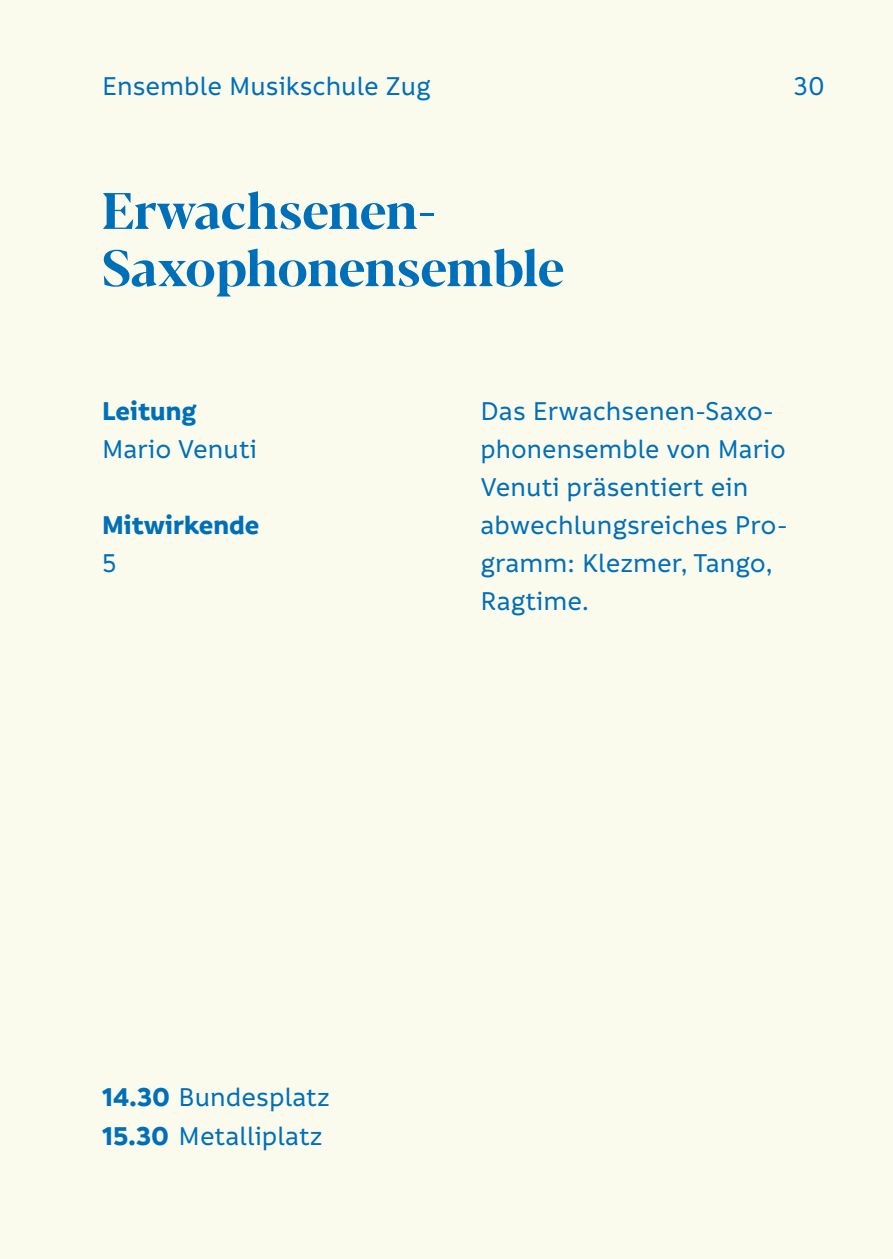
<style>
.page{position:relative;width:893px;height:1259px;background:#fafbec}
.page>*{position:absolute;margin:0;border:0;box-sizing:border-box;transform-origin:0 0}
.t1{font:700 51px/57.3px "Blacker Display";letter-spacing:-.015em;color:#006fb9}
.t2{font:500 27.6px/38.1px "Informative";color:#006fb9}
.t3{font:700 27.6px "Informative";color:#006fb9}
.s1{font-weight:700}
</style>
<div class="page">
<p class="t2" style="left:102px;top:68px;width:330px">Ensemble Musikschule Zug</p>
<h1 class="t1" style="left:102px;top:185px;width:464px">Erwachsenen-<br>Saxophonensemble</h1>
<p class="t2" style="left:794px;top:68px;width:33px">30</p>
<p class="t3" style="left:102px;top:395px;width:96px">Leitung</p>
<p class="t2" style="left:102px;top:430px;width:156px">Mario Venuti</p>
<p class="t3" style="left:102px;top:509px;width:159px">Mitwirkende</p>
<p class="t2" style="left:102px;top:545px;width:16px">5</p>
<p class="t2" style="left:480px;top:392px;width:309px">Das Erwachsenen-Saxo&shy;phonensemble von Mario<br>Venuti präsentiert ein abwechlungsreiches Pro&shy;gramm: Klezmer, Tango,<br>Ragtime.</p>
<p class="t2" style="left:102px;top:1079px;width:229px"><span class="s1">14.30</span> Bundesplatz<br><span class="s1">15.30</span> Metalliplatz</p>
</div>
